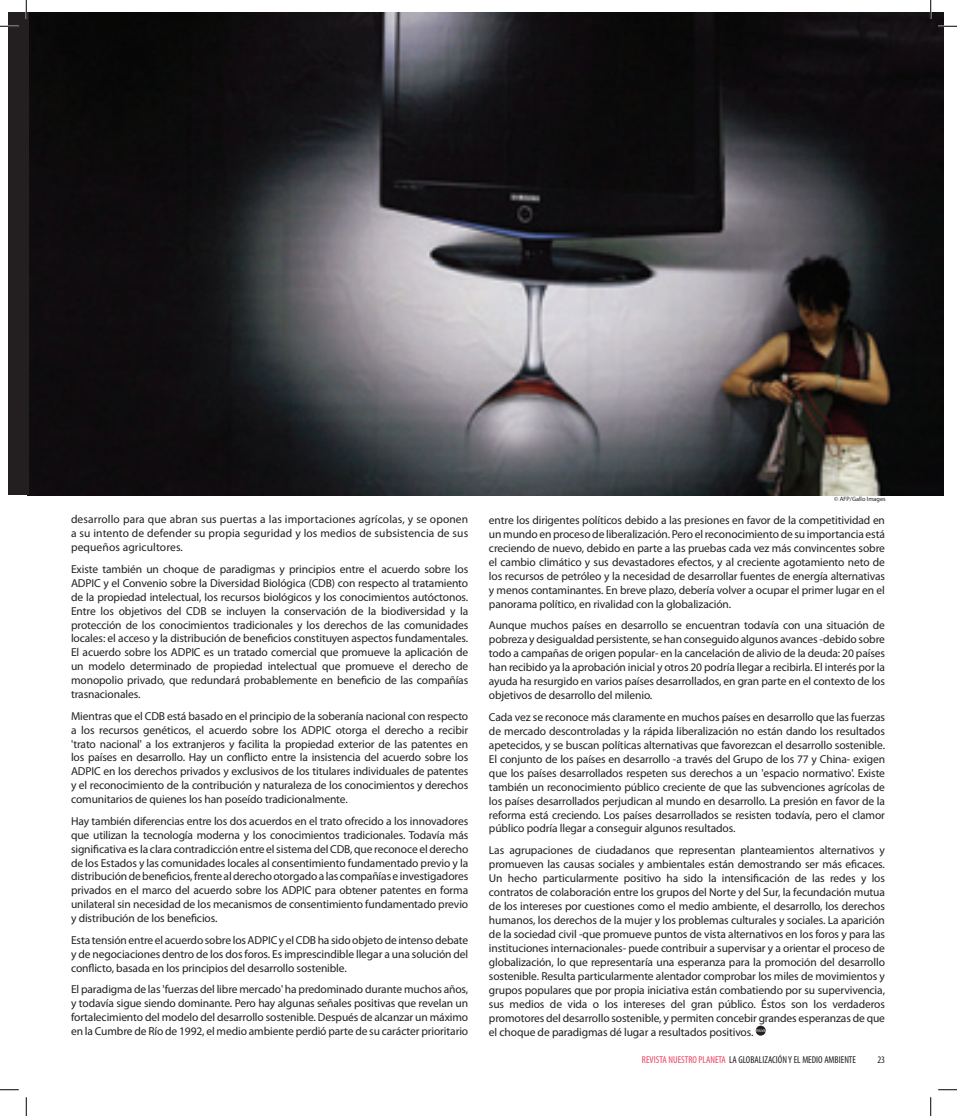
<style>
.page{position:relative;width:957px;height:1116px;background:#fff}
.page>*{position:absolute;margin:0;border:0;box-sizing:border-box;transform-origin:0 0}
.t1{font:11.5px/14px "Myriad Pro";letter-spacing:-.01em;color:#231f20;text-align:justify}
.t2{font:condensed 10px "Myriad Pro";color:#231f20}
.t3{font:6.25px "Myriad Pro";color:#231f20}
.s1{color:#ee4260}
</style>
<div class="page">
<svg style="left:755px;top:1025px;width:10px;height:10px"></svg>
<svg style="left:755px;top:1029px;width:10px;height:3px"></svg>
<img style="left:28px;top:12px;width:915px;height:483px">
<div style="left:9px;top:12px;width:19px;height:482px;background:#231f20"></div>
<svg style="left:0;top:25px;width:19px;height:2px"></svg>
<svg style="left:937px;top:25px;width:19px;height:2px"></svg>
<svg style="left:0;top:1089px;width:19px;height:1px"></svg>
<svg style="left:938px;top:1089px;width:18px;height:1px"></svg>
<svg style="left:25px;top:0;width:2px;height:19px"></svg>
<svg style="left:25px;top:1097px;width:2px;height:18px"></svg>
<svg style="left:929px;top:0;width:2px;height:19px"></svg>
<svg style="left:930px;top:1097px;width:1px;height:18px"></svg>
<p class="t1" style="left:71px;top:512px;width:398px">desarrollo para que abran sus puertas a las importaciones agrícolas, y se oponen a su intento de defender su propia seguridad y los medios de subsistencia de sus pequeños agricultores.</p>
<p class="t1" style="left:71px;top:562px;width:398px">Existe también un choque de paradigmas y principios entre el acuerdo sobre los ADPIC y el Convenio sobre la Diversidad Biológica (CDB) con respecto al tratamiento de la propiedad intelectual, los recursos biológicos y los conocimientos autóctonos.<br>Entre los objetivos del CDB se incluyen la conservación de la biodiversidad y la protección de los conocimientos tradicionales y los derechos de las comunidades locales: el acceso y la distribución de beneficios constituyen aspectos fundamentales.<br>El acuerdo sobre los ADPIC es un tratado comercial que promueve la aplicación de un modelo determinado de propiedad intelectual que promueve el derecho de monopolio privado, que redundará probablemente en beneficio de las compañías trasnacionales.</p>
<p class="t1" style="left:71px;top:708px;width:398px">Mientras que el CDB está basado en el principio de la soberanía nacional con respecto a los recursos genéticos, el acuerdo sobre los ADPIC otorga el derecho a recibir 'trato nacional' a los extranjeros y facilita la propiedad exterior de las patentes en los países en desarrollo. Hay un conflicto entre la insistencia del acuerdo sobre los ADPIC en los derechos privados y exclusivos de los titulares individuales de patentes y el reconocimiento de la contribución y naturaleza de los conocimientos y derechos comunitarios de quienes los han poseído tradicionalmente.</p>
<p class="t1" style="left:71px;top:814px;width:398px">Hay también diferencias entre los dos acuerdos en el trato ofrecido a los innovadores que utilizan la tecnología moderna y los conocimientos tradicionales. Todavía más significativa es la clara contradicción entre el sistema del CDB, que reconoce el derecho de los Estados y las comunidades locales al consentimiento fundamentado previo y la distribución de beneficios, frente al derecho otorgado a las compañías e investigadores privados en el marco del acuerdo sobre los ADPIC para obtener patentes en forma unilateral sin necesidad de los mecanismos de consentimiento fundamentado previo y distribución de los beneficios.</p>
<p class="t1" style="left:71px;top:932px;width:398px">Esta tensión entre el acuerdo sobre los ADPIC y el CDB ha sido objeto de intenso debate y de negociaciones dentro de los dos foros. Es imprescindible llegar a una solución del conflicto, basada en los principios del desarrollo sostenible.</p>
<p class="t1" style="left:71px;top:982px;width:398px">El paradigma de las 'fuerzas del libre mercado' ha predominado durante muchos años, y todavía sigue siendo dominante. Pero hay algunas señales positivas que revelan un fortalecimiento del modelo del desarrollo sostenible. Después de alcanzar un máximo en la Cumbre de Río de 1992, el medio ambiente perdió parte de su carácter prioritario</p>
<p class="t3" style="left:833px;top:495px;width:53px">© AFP/Gallo Images</p>
<p class="t1" style="left:488px;top:513px;width:397px">entre los dirigentes políticos debido a las presiones en favor de la competitividad en un mundo en proceso de liberalización. Pero el reconocimiento de su importancia está creciendo de nuevo, debido en parte a las pruebas cada vez más convincentes sobre el cambio climático y sus devastadores efectos, y al creciente agotamiento neto de los recursos de petróleo y la necesidad de desarrollar fuentes de energía alternativas y menos contaminantes. En breve plazo, debería volver a ocupar el primer lugar en el panorama político, en rivalidad con la globalización.</p>
<p class="t1" style="left:488px;top:618px;width:397px">Aunque muchos países en desarrollo se encuentran todavía con una situación de pobreza y desigualdad persistente, se han conseguido algunos avances -debido sobre todo a campañas de origen popular- en la cancelación de alivio de la deuda: 20 países han recibido ya la aprobación inicial y otros 20 podría llegar a recibirla. El interés por la ayuda ha resurgido en varios países desarrollados, en gran parte en el contexto de los objetivos de desarrollo del milenio.</p>
<p class="t1" style="left:488px;top:709px;width:397px">Cada vez se reconoce más claramente en muchos países en desarrollo que las fuerzas de mercado descontroladas y la rápida liberalización no están dando los resultados apetecidos, y se buscan políticas alternativas que favorezcan el desarrollo sostenible.<br>El conjunto de los países en desarrollo -a través del Grupo de los 77 y China- exigen que los países desarrollados respeten sus derechos a un 'espacio normativo'. Existe también un reconocimiento público creciente de que las subvenciones agrícolas de los países desarrollados perjudican al mundo en desarrollo. La presión en favor de la reforma está creciendo. Los países desarrollados se resisten todavía, pero el clamor público podría llegar a conseguir algunos resultados.</p>
<p class="t1" style="left:488px;top:843px;width:397px">Las agrupaciones de ciudadanos que representan planteamientos alternativos y promueven las causas sociales y ambientales están demostrando ser más eficaces.<br>Un hecho particularmente positivo ha sido la intensificación de las redes y los contratos de colaboración entre los grupos del Norte y del Sur, la fecundación mutua de los intereses por cuestiones como el medio ambiente, el desarrollo, los derechos humanos, los derechos de la mujer y los problemas culturales y sociales. La aparición de la sociedad civil -que promueve puntos de vista alternativos en los foros y para las instituciones internacionales- puede contribuir a supervisar y a orientar el proceso de globalización, lo que representaría una esperanza para la promoción del desarrollo sostenible. Resulta particularmente alentador comprobar los miles de movimientos y grupos populares que por propia iniciativa están combatiendo por su supervivencia, sus medios de vida o los intereses del gran público. Éstos son los verdaderos promotores del desarrollo sostenible, y permiten concebir grandes esperanzas de que el choque de paradigmas dé lugar a resultados positivos.</p>
<p class="t2" style="left:641px;top:1053px;width:215px"><span class="s1">REVISTA NUESTRO PLANETA</span> LA GLOBALIZACIÓN Y EL MEDIO AMBIENTE</p>
<p class="t2" style="left:876px;top:1053px;width:9px">23</p>
</div>
